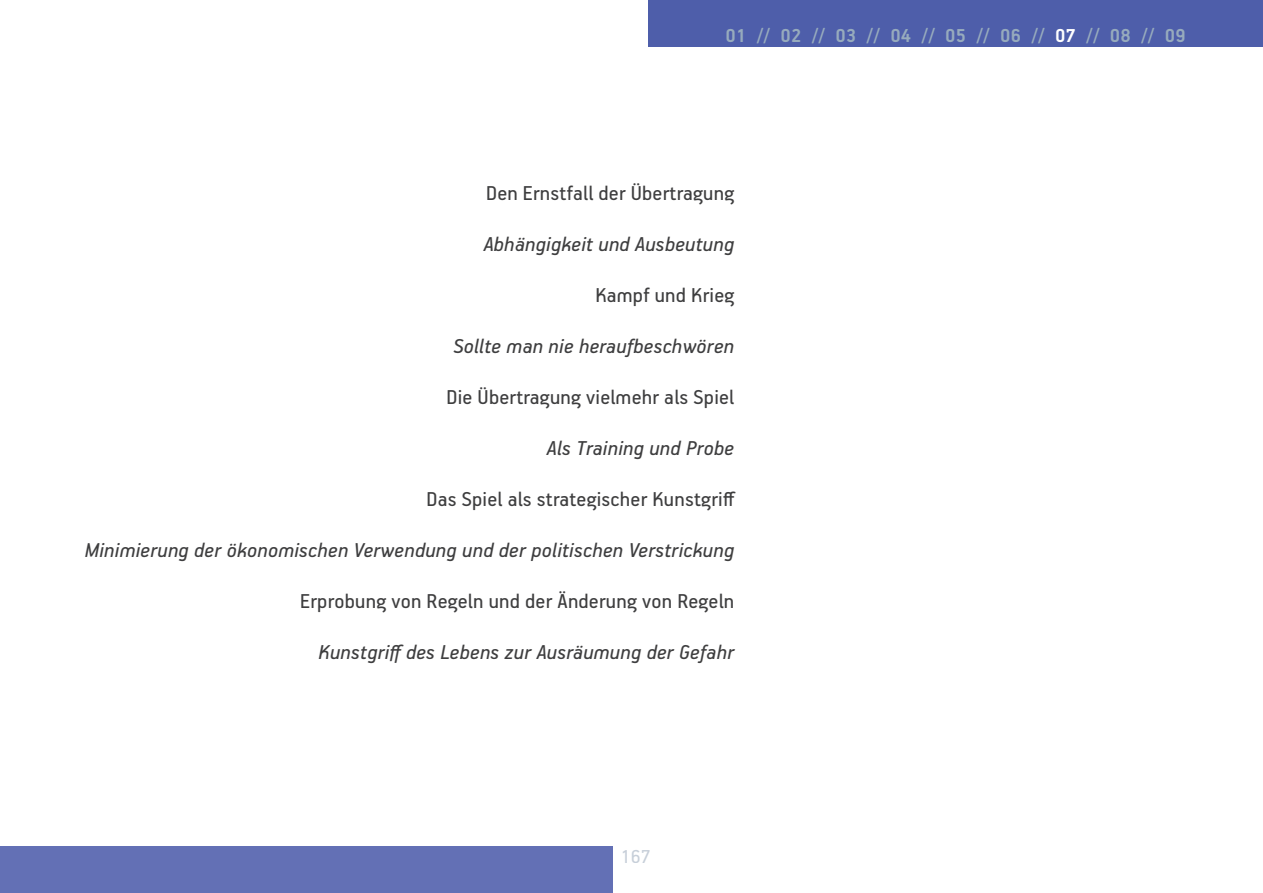
<style>
.page{position:relative;width:1263px;height:893px;background:#fff}
.page>*{position:absolute;margin:0;border:0;box-sizing:border-box;transform-origin:0 0}
.t1{font:italic 22.5px "PF Handbook Pro";letter-spacing:.01em;color:#3e3e3f}
.t2{font:22.5px "PF Handbook Pro";letter-spacing:.01em;color:#3e3e3f}
.t3{font:700 21px "PF Handbook Pro";letter-spacing:.005em;color:#97abbd}
.t4{font:21px "PF Handbook Pro";color:#c7cfd9}
.s1{color:#fff}
</style>
<div class="page">
<div style="left:0;top:846px;width:613px;height:47px;background:#6370b5"></div>
<div style="left:648px;top:0;width:615px;height:47px;background:#4e5eaa"></div>
<p class="t3" style="left:726px;top:23px;width:462px">01 // 02 // 03 // 04 // 05 // 06 // <span class="s1">07</span> // 08 // 09</p>
<p class="t2" style="left:486px;top:179px;width:250px">Den Ernstfall der Übertragung</p>
<p class="t1" style="left:484px;top:230px;width:252px">Abhängigkeit und Ausbeutung</p>
<p class="t2" style="left:596px;top:281px;width:140px">Kampf und Krieg</p>
<p class="t1" style="left:453px;top:332px;width:282px">Sollte man nie heraufbeschwören</p>
<p class="t2" style="left:446px;top:383px;width:289px">Die Übertragung vielmehr als Spiel</p>
<p class="t1" style="left:547px;top:434px;width:189px">Als Training und Probe</p>
<p class="t2" style="left:426px;top:485px;width:311px">Das Spiel als strategischer Kunstgriff</p>
<p class="t1" style="left:85px;top:536px;width:651px">Minimierung der ökonomischen Verwendung und der politischen Verstrickung</p>
<p class="t2" style="left:300px;top:587px;width:435px">Erprobung von Regeln und der Änderung von Regeln</p>
<p class="t1" style="left:319px;top:638px;width:417px">Kunstgriff des Lebens zur Ausräumung der Gefahr</p>
<p class="t4" style="left:621px;top:844px;width:31px">167</p>
</div>
